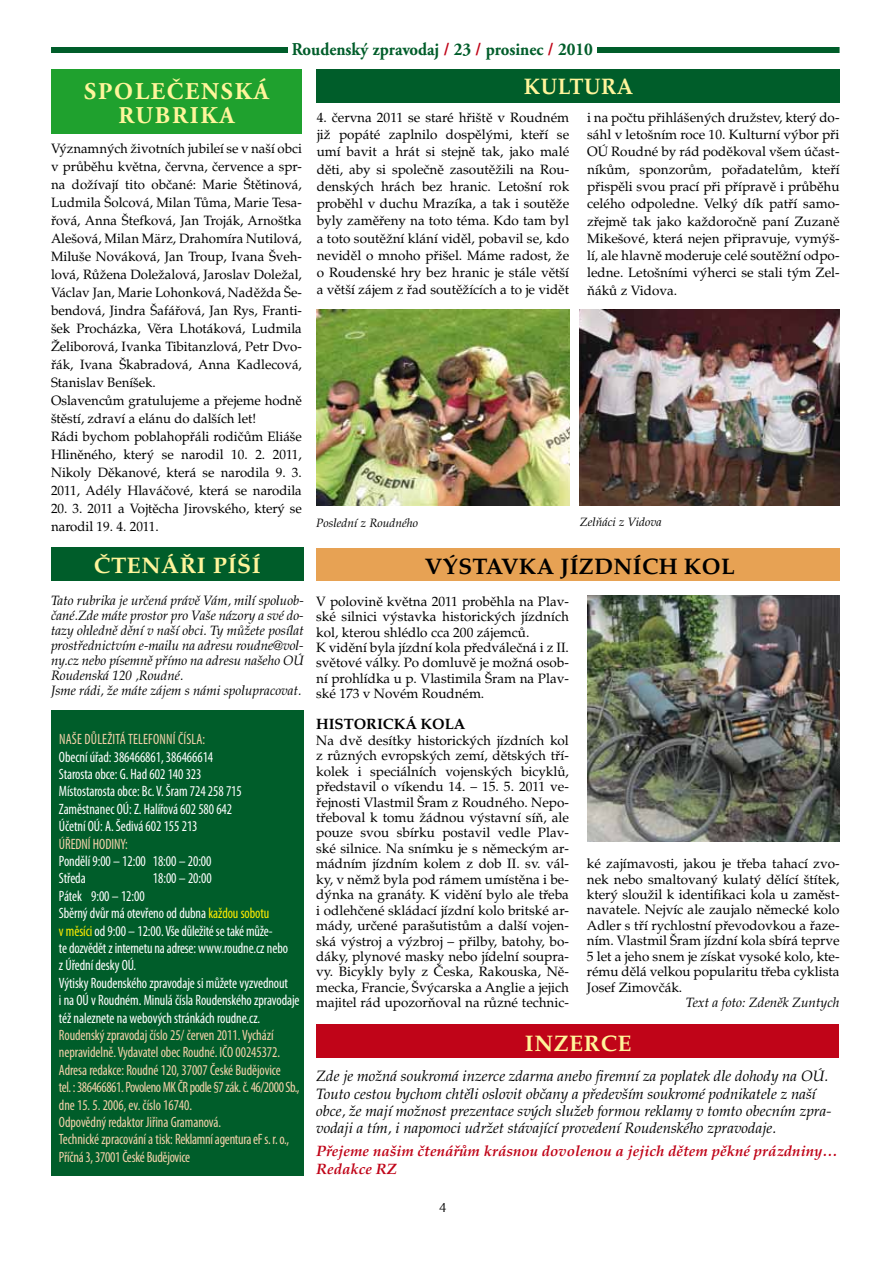
<style>
.page{position:relative;width:893px;height:1263px;background:#fff}
.page>*{position:absolute;margin:0;border:0;box-sizing:border-box;transform-origin:0 0}
.t1{font:700 24px/24px "Adobe Garamond Pro";letter-spacing:.075em;color:#fff59b;text-align:center}
.t2{font:700 22.5px "Palatino CE";letter-spacing:.02em;color:#000}
.t3{font:700 22.5px "Palatino CE";letter-spacing:.025em;color:#fff59b}
.t4{font:700 22.5px "Palatino CE";letter-spacing:.025em;color:#fff59b;scale:.94 1}
.t5{font:700 18px "Adobe Garamond Pro";color:#005d2a;scale:.93 1}
.t6{font:condensed 15px/17.4px "Myriad Pro";letter-spacing:-.005em;color:#fff;scale:.92 1}
.t7{font:condensed 15px/17.4px "Myriad Pro";letter-spacing:-.005em;color:#f4d1a9;scale:.92 1}
.t8{font:italic 15px/17.2px "Palatino CE";color:#000}
.t9{font:italic 700 15px/17.2px "Palatino CE";color:#c00418}
.t10{font:condensed 15px "Myriad Pro";letter-spacing:.015em;color:#f4d1a9;scale:.92 1}
.t11{font:700 15px "Palatino CE";color:#000}
.t12{font:13.5px/15.5px "Palatino CE";color:#000;text-align:justify}
.t13{font:italic 13.5px/15px "Palatino CE";color:#000}
.t14{font:13.5px "Optima";color:#000}
.t15{font:italic 12px "Palatino CE";color:#000}
.s1{color:#c00418}
.s2{color:#ffed00}
</style>
<div class="page">
<div style="left:316px;top:549px;width:523px;height:32px;background:#e7a254"></div>
<div style="left:51px;top:47px;width:789px;height:6px;background:#005d2a"></div>
<div style="left:288px;top:41px;width:308px;height:23px;background:#fff"></div>
<div style="left:51px;top:547px;width:253px;height:34px;background:#005d2a"></div>
<div style="left:51px;top:710px;width:253px;height:466px;background:#005d2a"></div>
<div style="left:316px;top:1025px;width:523px;height:33px;background:#c00418"></div>
<img style="left:588px;top:595px;width:251px;height:247px">
<div style="left:316px;top:69px;width:523px;height:34px;background:#005d2a"></div>
<img style="left:317px;top:309px;width:253px;height:197px">
<img style="left:580px;top:309px;width:259px;height:197px">
<div style="left:51px;top:69px;width:251px;height:65px;background:#1fa12e"></div>
<h3 class="t5" style="left:292px;top:39px;width:325px">Roudenský zpravodaj <span class="s1">/</span> 23 <span class="s1">/</span> prosinec <span class="s1">/</span> 2010</h3>
<h1 class="t1" style="left:84px;top:80px;width:186px">společenská rubrika</h1>
<p class="t12" style="left:51px;top:140px;width:252px;line-height:18px;text-align:left">Významných životních jubileí se v naší obci v průběhu května, června, července a spr&shy;na dožívají tito občané: Marie Štětinová, Ludmila Šolcová, Milan Tůma, Marie Tesa&shy;řová, Anna Štefková, Jan Troják, Arnoštka Alešová, Milan März, Drahomíra Nutilová, Miluše Nováková, Jan Troup, Ivana Šveh&shy;lová, Růžena Doležalová, Jaroslav Doležal, Václav Jan, Marie Lohonková, Naděžda Še&shy;bendová, Jindra Šafářová, Jan Rys, Franti&shy;šek Procházka, Věra Lhotáková, Ludmila Želiborová, Ivanka Tibitanzlová, Petr Dvo&shy;řák, Ivana Škabradová, Anna Kadlecová, Stanislav Beníšek.<br>Oslavencům gratulujeme a přejeme hodně štěstí, zdraví a elánu do dalších let!<br>Rádi bychom poblahopřáli rodičům Eliáše Hliněného, který se narodil 10. 2. 2011, Nikoly Děkanové, která se narodila 9. 3.<br>2011, Adély Hlaváčové, která se narodila</p>
<p class="t12" style="left:51px;top:500px;width:252px;line-height:18px">20. 3. 2011 a Vojtěcha Jirovského, který se narodil 19. 4. 2011.</p>
<h2 class="t3" style="left:94px;top:552px;width:168px">ČTENÁŘI PÍŠ Í</h2>
<h2 class="t4" style="left:524px;top:74px;width:18px">KULTU</h2>
<h2 class="t4" style="left:601px;top:74px;width:35px">RA</h2>
<p class="t12" style="left:317px;top:109px;width:254px;line-height:17.2px">4. června 2011 se staré hřiště v Roudném již popáté zaplnilo dospělými, kteří se umí bavit a hrát si stejně tak, jako malé děti, aby si společně zasoutěžili na Rou&shy;denských hrách bez hranic. Letošní rok proběhl v duchu Mrazíka, a tak i soutěže byly zaměřeny na toto téma. Kdo tam byl a toto soutěžní klání viděl, pobavil se, kdo neviděl o mnoho přišel. Máme radost, že o Roudenské hry bez hranic je stále větší a větší zájem z řad soutěžících a to je vidět</p>
<p class="t12" style="left:587px;top:109px;width:254px;line-height:17.2px">i na počtu přihlášených družstev, který do&shy;sáhl v letošním roce 10. Kulturní výbor při OÚ Roudné by rád poděkoval všem účast&shy;níkům, sponzorům, pořadatelům, kteří přispěli svou prací při přípravě i průběhu celého odpoledne. Velký dík patří samo&shy;zřejmě tak jako každoročně paní Zuzaně Mikešové, která nejen připravuje, vymýš&shy;lí, ale hlavně moderuje celé soutěžní odpo&shy;ledne. Letošními výherci se stali tým Zel&shy;ňáků z Vidova.</p>
<p class="t15" style="left:316px;top:516px;width:103px">Poslední z Roudného</p>
<p class="t15" style="left:580px;top:515px;width:83px">Zelňáci z Vidova</p>
<h2 class="t2" style="left:425px;top:554px;width:311px">VÝSTAVKA JÍZDNÍCH KOL</h2>
<p class="t13" style="left:51px;top:593px;width:254px">Tato rubrika je určená právě Vám, milí spoluob&shy;čané.Zde máte prostor pro Vaše názory a své do&shy;tazy ohledně dění v naší obci. Ty můžete posílat prostřednictvím e-mailu na adresu roudne@vol&shy;ny.cz nebo písemně přímo na adresu našeho OÚ Roudenská 120 ,Roudné.<br>Jsme rádi, že máte zájem s námi spolupracovat.</p>
<p class="t12" style="left:316px;top:594px;width:254px;text-align:left">V polovině května 2011 proběhla na Plav&shy;ské silnici výstavka historických jízdních kol, kterou shlédlo cca 200 zájemců.<br>K vidění byla jízdní kola předválečná i z II. světové války. Po domluvě je možná osob&shy;ní prohlídka u p. Vlastimila Šram na Plav&shy;ské 173 v Novém Roudném.</p>
<p class="t11" style="left:316px;top:715px;width:151px">HISTORICKÁ KOLA</p>
<p class="t12" style="left:316px;top:733px;width:254px">Na dvě desítky historických jízdních kol z různých evropských zemí, dětských tří&shy;kolek i speciálních vojenských bicyklů, představil o víkendu 14. – 15. 5. 2011 ve&shy;řejnosti Vlastmil Šram z Roudného. Nepo&shy;třeboval k tomu žádnou výstavní síň, ale pouze svou sbírku postavil vedle Plav&shy;ské silnice. Na snímku je s německým ar&shy;mádním jízdním kolem z dob II. sv. vál&shy;ky, v němž byla pod rámem umístěna i be&shy;dýnka na granáty. K vidění bylo ale třeba i odlehčené skládací jízdní kolo britské ar&shy;mády, určené parašutistům a další vojen&shy;ská výstroj a výzbroj – přilby, batohy, bo&shy;dáky, plynové masky nebo jídelní soupra&shy;vy. Bicykly byly z Česka, Rakouska, Ně&shy;mecka, Francie, Švýcarska a Anglie a jejich majitel rád upozorňoval na různé technic-</p>
<p class="t10" style="left:59px;top:730px;width:160px">Naše důležitá telefonní čísla:</p>
<p class="t6" style="left:59px;top:748px;width:200px">Obecní úřad: 386466861, 386466614<br>Starosta obce: G. Had 602 140 323<br>Místostarosta obce: Bc. V. Šram 724 258 715<br>Zaměstnanec OÚ: Z. Halířová 602 580 642<br>Účetní OÚ: A. Šedivá 602 155 213</p>
<p class="t7" style="left:59px;top:835px;width:76px">ÚŘEDNÍ HODI NY:</p>
<p class="t6" style="left:59px;top:852px;width:167px">Pondělí 9:00 – 12:00 18:00 – 20:00<br>Středa</p>
<p class="t12" style="left:587px;top:856px;width:254px">ké zajímavosti, jakou je třeba tahací zvo&shy;nek nebo smaltovaný kulatý dělící štítek, který sloužil k identifikaci kola u zaměst&shy;navatele. Nejvíc ale zaujalo německé kolo Adler s tří rychlostní převodovkou a řaze&shy;ním. Vlastmil Šram jízdní kola sbírá teprve 5 let a jeho snem je získat vysoké kolo, kte&shy;rému dělá velkou popularitu třeba cyklista Josef Zimovčák.</p>
<p class="t13" style="left:686px;top:995px;width:155px">Text a foto: Zdeněk Zuntych</p>
<p class="t6" style="left:153px;top:869px;width:65px">18:00 – 20:00</p>
<p class="t6" style="left:59px;top:887px;width:263px">Pátek 9:00 – 12:00<br>Sběrný dvůr má otevřeno od dubna <span class="s2">každou sobotu<br>v měsíci</span> od 9:00 – 12:00. Vše důležité se také může-<br>te dozvědět z internetu na adrese: www.roudne.cz nebo<br>z Úřední desky OÚ.<br>Výtisky Roudenského zpravodaje si můžete vyzvednout<br>i na OÚ v Roudném. Minulá čísla Roudenského zpravodaje též naleznete na webových stránkách roudne.cz.</p>
<p class="t7" style="left:59px;top:1026px;width:263px">Roudenský zpravodaj číslo 25/ červen 2011. Vychází nepravidelně. Vydavatel obec Roudné. IČO 00245372.<br>Adresa redakce: Roudné 120, 37007 České Budějovice<br>tel. : 386466861. Povoleno MK ČR podle §7 zák. č. 46/2000 Sb., dne 15. 5. 2006, ev. číslo 16740.<br>Odpovědný redaktor Jiřina Gramanová.<br>Technické zpracování a tisk: Reklamní agentura eF s. r. o., Příčná 3, 37001 České Budějovice</p>
<h2 class="t3" style="left:525px;top:1030px;width:108px">INZERCE</h2>
<p class="t8" style="left:316px;top:1068px;width:517px">Zde je možná soukromá inzerce zdarma anebo firemní za poplatek dle dohody na OÚ.<br>Touto cestou bychom chtěli oslovit občany a především soukromé podnikatele z naší obce, že mají možnost prezentace svých služeb formou reklamy v tomto obecním zpra&shy;vodaji a tím, i napomoci udržet stávající provedení Roudenského zpravodaje.</p>
<p class="t9" style="left:316px;top:1143px;width:523px">Přejeme našim čtenářům krásnou dovolenou a jejich dětem pěkné prázdniny…<br>Redakce RZ</p>
<p class="t14" style="left:439px;top:1200px;width:9px">4</p>
</div>
